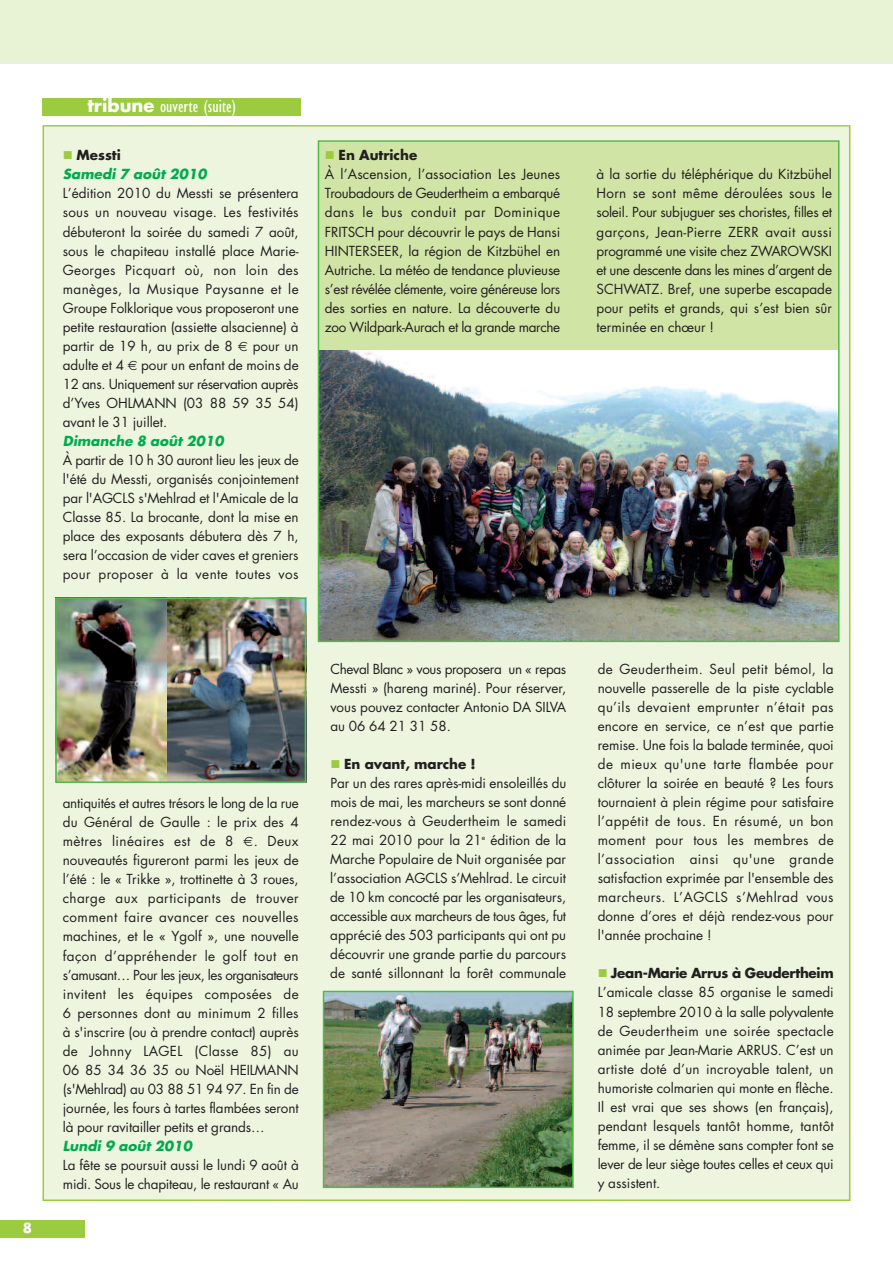
<style>
.page{position:relative;width:893px;height:1263px;background:#fff}
.page>*{position:absolute;margin:0;border:0;box-sizing:border-box;transform-origin:0 0}
.t1{font:condensed 18px "Gill Sans";color:#fff}
.t2{font:13.5px/19px "Futura";color:#231f20;text-align:justify}
.t3{font:italic 700 13.5px/19px "Futura";letter-spacing:.005em;color:#00ab4d}
.t4{font:700 13.5px "Futura";color:#fff}
.s1{font-family:"Futura";font-weight:700;font-stretch:normal}
.s2{color:#9bcb3e}
.s3{font-style:normal;color:#231f20}
.s4{font-weight:700}
</style>
<div class="page">
<div style="left:0;top:1220px;width:85px;height:17px;background:#9bcb3e"></div>
<div style="left:44px;top:127px;width:805px;height:1072px;background:#edf5df"></div>
<div style="left:0;top:0;width:893px;height:64px;background:#e8f2d5"></div>
<div style="left:43px;top:98px;width:258px;height:17px;background:#9bcb3e"></div>
<img style="left:326px;top:994px;width:245px;height:191px">
<div style="left:323px;top:991px;width:251px;height:197px;border:2px solid #51b948"></div>
<div style="left:319px;top:142px;width:519px;height:499px;background:#d0e4a6"></div>
<img style="left:321px;top:351px;width:516px;height:288px">
<div style="left:318px;top:140px;width:522px;height:502px;border:2px solid #51b948"></div>
<img style="left:58px;top:601px;width:110px;height:179px">
<img style="left:168px;top:601px;width:135px;height:179px">
<div style="left:55px;top:598px;width:251px;height:185px;border:2px solid #51b948"></div>
<h1 class="t1" style="left:87px;top:99px;width:150px"><span class="s1">tribune</span> ouverte (suite)</h1>
<p class="t3" style="left:63px;top:147px;width:145px"><span class="s2">■</span> <span class="s3">Messti<br></span>Samedi 7 août 2010</p>
<p class="t2" style="left:63px;top:185px;width:237px">L’édition 2010 du Messti se présentera sous un nouveau visage. Les festivités débuteront la soirée du samedi 7 août, sous le chapiteau installé place Marie-Georges Picquart où, non loin des manèges, la Musique Paysanne et le Groupe Folklorique vous proposeront une petite restauration (assiette alsacienne) à partir de 19 h, au prix de 8</p>
<p class="t2" style="left:253px;top:337px;width:47px">pour un</p>
<p class="t2" style="left:63px;top:357px;width:237px;text-indent:78px">pour un enfant de moins de 12 ans. Uniquement sur réservation auprès d’Yves OHLMANN (03 88 59 35 54) avant le 31 juillet.</p>
<p class="t3" style="left:63px;top:433px;width:163px">Dimanche 8 août 2010</p>
<p class="t2" style="left:63px;top:452px;width:237px">À partir de 10 h 30 auront lieu les jeux de l'été du Messti, organisés conjointement par l'AGCLS s'Mehlrad et l'Amicale de la Classe 85. La brocante, dont la mise en place des exposants débutera dès 7 h, sera l’occasion de vider caves et greniers pour proposer à la vente toutes vos</p>
<p class="t2" style="left:63px;top:357px;width:63px">adulte et 4</p>
<p class="t2" style="left:325px;top:147px;width:237px;text-align:left"><span class="s2">■</span> <span class="s4">En Autriche<br></span>À l’Ascension, l’association Les Jeunes Troubadours de Geudertheim a embarqué dans le bus conduit par Dominique FRITSCH pour découvrir le pays de Hansi HINTERSEER, la région de Kitzbühel en Autriche. La météo de tendance pluvieuse s’est révélée clémente, voire généreuse lors des sorties en nature. La découverte du zoo Wildpark-Aurach et la grande marche</p>
<p class="t2" style="left:597px;top:166px;width:237px">à la sortie du téléphérique du Kitzbühel Horn se sont même déroulées sous le soleil. Pour subjuguer ses choristes, filles et garçons, Jean-Pierre ZERR avait aussi programmé une visite chez ZWAROWSKI et une descente dans les mines d’argent de SCHWATZ. Bref, une superbe escapade pour petits et grands, qui s’est bien sûr terminée en chœur !</p>
<p class="t4" style="left:23px;top:1221px;width:11px">8</p>
<p class="t2" style="left:63px;top:795px;width:237px">antiquités et autres trésors le long de la rue du Général de Gaulle : le prix des 4 mètres linéaires est de 8</p>
<p class="t2" style="left:63px;top:833px;width:237px;text-indent:191px">. Deux nouveautés figureront parmi les jeux de l’été : le « Trikke », trottinette à 3 roues, charge aux participants de trouver comment faire avancer ces nouvelles machines, et le « Ygolf », une nouvelle façon d’appréhender le golf tout en s’amusant… Pour les jeux, les organisateurs invitent les équipes composées de 6 personnes dont au minimum 2 filles à s'inscrire (ou à prendre contact) auprès de Johnny LAGEL (Classe 85) au 06 85 34 36 35 ou Noël HEILMANN (s'Mehlrad) au 03 88 51 94 97. En fin de journée, les fours à tartes flambées seront là pour ravitailler petits et grands…</p>
<p class="t3" style="left:63px;top:1137px;width:131px">Lundi 9 août 2010</p>
<p class="t2" style="left:63px;top:1157px;width:237px">La fête se poursuit aussi le lundi 9 août à midi. Sous le chapiteau, le restaurant « Au</p>
<p class="t2" style="left:330px;top:660px;width:237px">Cheval Blanc » vous proposera un « repas Messti » (hareng mariné). Pour réserver, vous pouvez contacter Antonio DA SILVA au 06 64 21 31 58.</p>
<p class="t2" style="left:330px;top:755px;width:238px;text-align:left"><span class="s2">■</span> <span class="s4">En avant, marche !<br></span>Par un des rares après-midi ensoleillés du mois de mai, les marcheurs se sont donné rendez-vous à Geudertheim le samedi 22 mai 2010 pour la 21<sup>e</sup> édition de la Marche Populaire de Nuit organisée par l’association AGCLS s’Mehlrad. Le circuit de 10 km concocté par les organisateurs, accessible aux marcheurs de tous âges, fut apprécié des 503 participants qui ont pu découvrir une grande partie du parcours de santé sillonnant la forêt communale</p>
<p class="t2" style="left:598px;top:660px;width:237px">de Geudertheim. Seul petit bémol, la nouvelle passerelle de la piste cyclable qu’ils devaient emprunter n’était pas encore en service, ce n’est que partie remise. Une fois la balade terminée, quoi de mieux qu'une tarte flambée pour clôturer la soirée en beauté ? Les fours tournaient à plein régime pour satisfaire l’appétit de tous. En résumé, un bon moment pour tous les membres de l’association ainsi qu'une grande satisfaction exprimée par l'ensemble des marcheurs. L’AGCLS s’Mehlrad vous donne d’ores et déjà rendez-vous pour l'année prochaine !</p>
<p class="t2" style="left:598px;top:965px;width:237px"><span class="s2">■</span> <span class="s4">Jean-Marie Arrus à Geudertheim </span>L’amicale classe 85 organise le samedi 18 septembre 2010 à la salle polyvalente de Geudertheim une soirée spectacle animée par Jean-Marie ARRUS. C’est un artiste doté d’un incroyable talent, un humoriste colmarien qui monte en flèche.<br>Il est vrai que ses shows (en français), pendant lesquels tantôt homme, tantôt femme, il se démène sans compter font se lever de leur siège toutes celles et ceux qui y assistent.</p>
</div>
